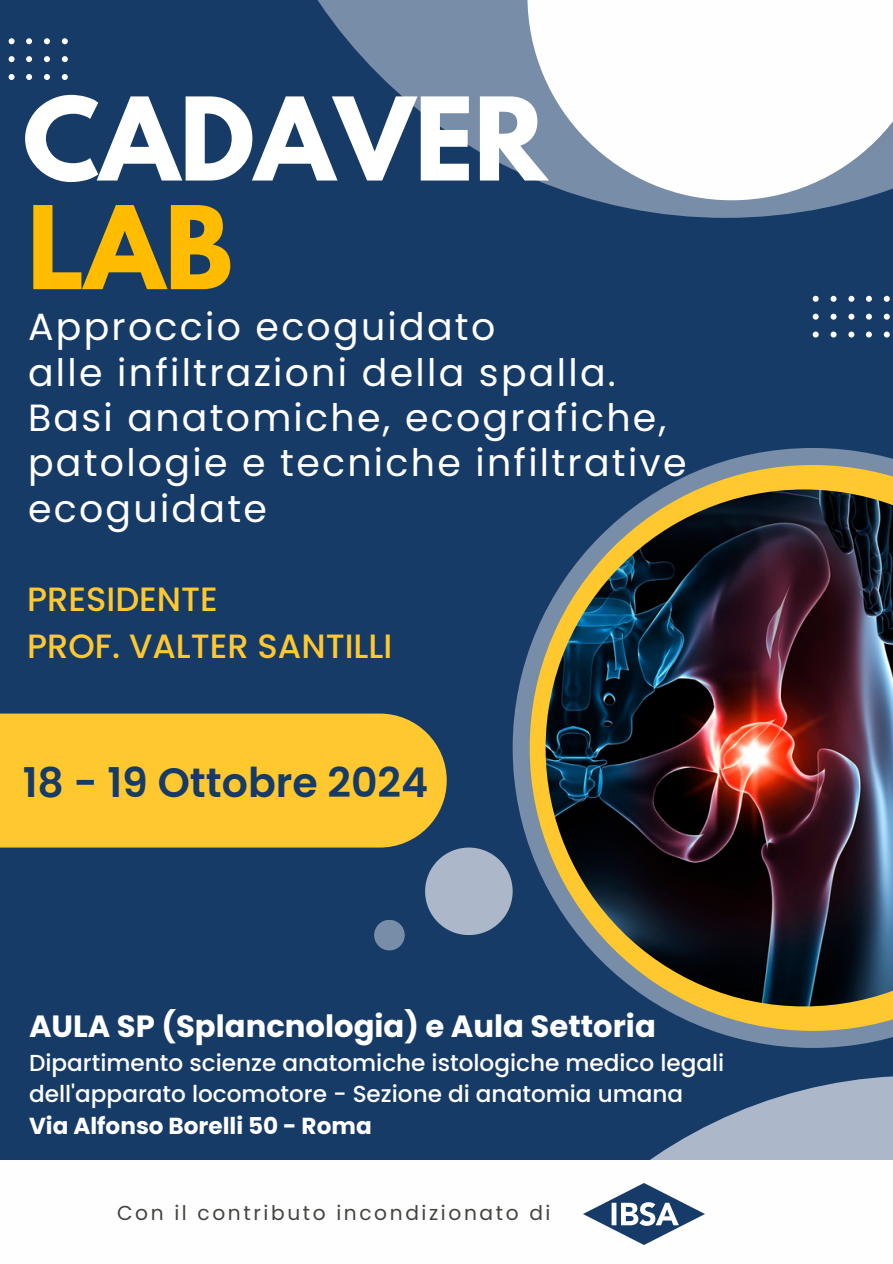
<style>
.page{position:relative;width:893px;height:1264px;background:#fff}
.page>*{position:absolute;margin:0;border:0;box-sizing:border-box;transform-origin:0 0}
.t1{font:700 101.85px "League Spartan";color:#fff}
.t2{font:700 101.85px "League Spartan";color:#ffbc00}
.t3{font:600 40.95px "Poppins";color:#173b67}
.t4{font:37.8px/45.3px "Poppins";letter-spacing:.06em;color:#fff}
.t5{font:500 33.6px/47.1px "Poppins";color:#ffc82f}
.t6{font:700 30.6px "Poppins";color:#fff}
.t7{font:500 23.1px/31.5px "Poppins";color:#fff}
.t8{font:20.1px "Poppins";letter-spacing:.13em;color:#444440}
.s1{font-weight:700}
</style>
<div class="page">
<div style="left:0;top:0;width:892px;height:1263px;background:#173b67"></div>
<svg style="left:317px;top:0;width:540px;height:218px"></svg>
<svg style="left:512px;top:448px;width:380px;height:599px"></svg>
<svg style="left:651px;top:1076px;width:241px;height:83px;fill:#acb8c9"></svg>
<div style="left:374px;top:919px;width:30px;height:31px;background:#788da7;border-radius:50%"></div>
<svg style="left:529px;top:465px;width:363px;height:565px"></svg>
<div style="left:0;top:713px;width:446px;height:134px;background:#ffc82f"></div>
<img style="left:545px;top:489px;width:347px;height:517px">
<svg style="left:527px;top:0;width:365px;height:200px;background:#e5e9ee"></svg>
<div style="left:0;top:1159px;width:892px;height:104px;background:#fefefe"></div>
<svg style="left:8px;top:38px;width:60px;height:42px"></svg>
<svg style="left:812px;top:296px;width:78px;height:42px"></svg>
<img style="left:583px;top:1183px;width:121px;height:61px">
<div style="left:425px;top:847px;width:87px;height:88px;background:#acb8c9;border-radius:50%"></div>
<p class="t1" style="left:23px;top:89px;width:525px">CADAVER</p>
<p class="t2" style="left:27px;top:197px;width:207px">LAB</p>
<h2 class="t4" style="left:28px;top:304px;width:660px">Approccio ecoguidato<br>alle infiltrazioni della spalla.<br>Basi anatomiche, ecografiche, patologie e tecniche infiltrative ecoguidate</h2>
<h3 class="t5" style="left:27px;top:576px;width:367px">PRESIDENTE<br>PROF. VALTER SANTILLI</h3>
<h4 class="t3" style="left:23px;top:753px;width:407px">18 - 19 Ottobre 2024</h4>
<p class="t6" style="left:29px;top:1004px;width:628px">AULA SP (Splancnologia) e Aula Settoria</p>
<p class="t7" style="left:29px;top:1047px;width:696px">Dipartimento scienze anatomiche istologiche medico legali dell'apparato locomotore - Sezione di anatomia umana<br><span class="s1">Via Alfonso Borelli 50 - Roma</span></p>
<h5 class="t8" style="left:117px;top:1198px;width:435px">Con il contributo incondizionato di</h5>
</div>
